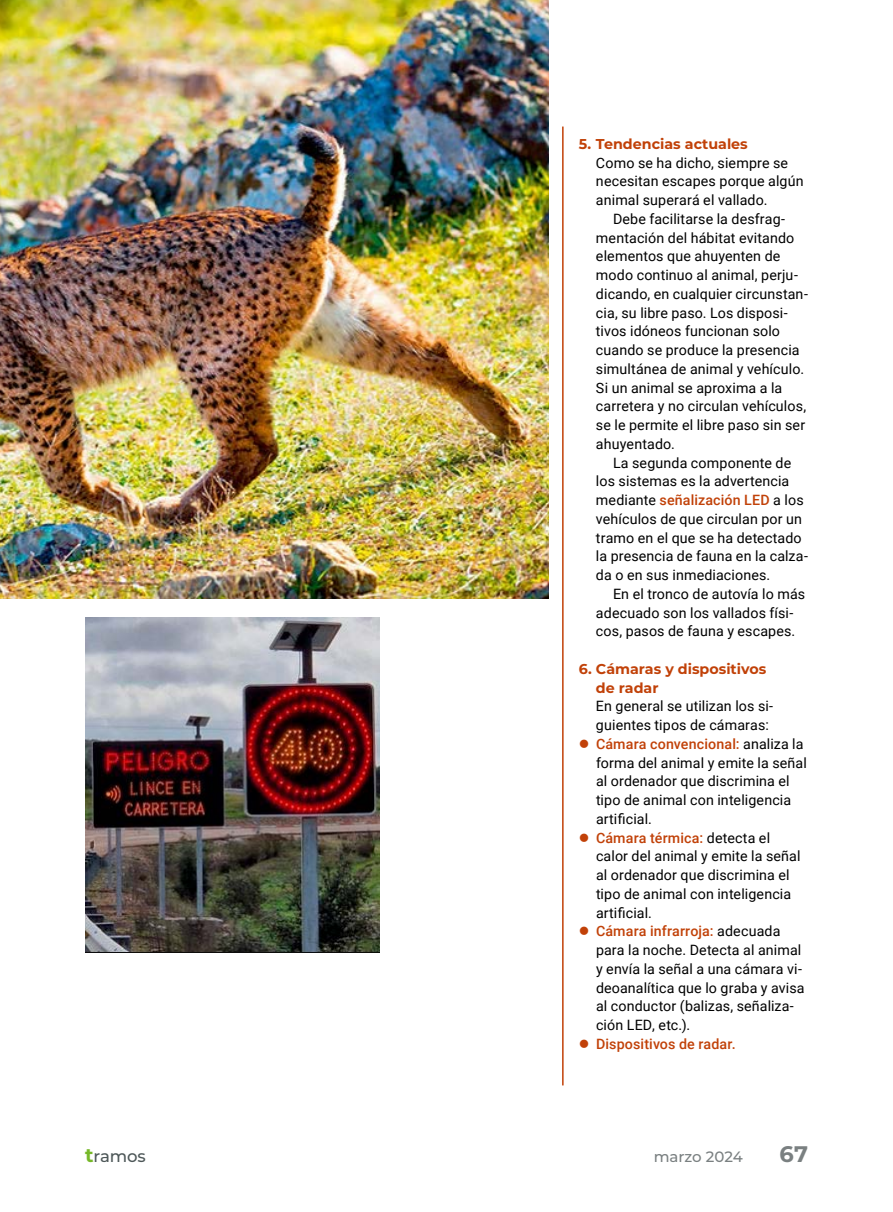
<style>
.page{position:relative;width:893px;height:1212px;background:#fff}
.page>*{position:absolute;margin:0;border:0;box-sizing:border-box;transform-origin:0 0}
.t1{font:700 22.5px "Montserrat";color:#7a8081}
.t2{font:500 16.5px "Montserrat";letter-spacing:-.005em;color:#4d5758}
.t3{font:500 15px "Montserrat";letter-spacing:-.005em;color:#7a8081}
.t4{font:14.25px/18.8px "Roboto";letter-spacing:.01em;color:#000}
.t5{font:700 14.25px/18.8px "Montserrat";color:#c14108}
.t6{font:500 14.25px "Roboto";letter-spacing:.01em;color:#c14108}
.s1{font-weight:500;color:#c14108}
.s2{color:#c14108}
.s3{font-weight:700;font-size:19.5px;color:#76b828}
</style>
<div class="page">
<img style="left:0;top:0;width:549px;height:599px">
<img style="left:85px;top:618px;width:294px;height:335px">
<hr style="left:562px;top:127px;width:2px;height:958px;background:#c14108">
<p class="t5" style="left:579px;top:134px;width:170px">5. Tendencias actuales</p>
<p class="t4" style="left:596px;top:153px;width:209px">Como se ha dicho, siempre se necesitan escapes porque algún animal superará el vallado.</p>
<p class="t4" style="left:596px;top:209px;width:213px;text-indent:17px">Debe facilitarse la desfrag&shy;mentación del hábitat evitando elementos que ahuyenten de modo continuo al animal, perju&shy;dicando, en cualquier circunstan&shy;cia, su libre paso. Los disposi&shy;tivos idóneos funcionan solo cuando se produce la presencia simultánea de animal y vehículo.<br>Si un animal se aproxima a la carretera y no circulan vehículos, se le permite el libre paso sin ser ahuyentado.</p>
<p class="t4" style="left:596px;top:453px;width:213px;text-indent:17px">La segunda componente de los sistemas es la advertencia mediante <span class="s1">señalización LED</span> a los vehículos de que circulan por un tramo en el que se ha detectado la presencia de fauna en la calza&shy;da o en sus inmediaciones.</p>
<p class="t4" style="left:596px;top:584px;width:211px;text-indent:17px">En el tronco de autovía lo más adecuado son los vallados físi&shy;cos, pasos de fauna y escapes.</p>
<p class="t5" style="left:596px;top:659px;width:172px;text-indent:-17px">6. Cámaras y dispositivos de radar</p>
<p class="t4" style="left:596px;top:696px;width:179px">En general se utilizan los si&shy;guientes tipos de cámaras:</p>
<p class="t4" style="left:596px;top:734px;width:212px;text-indent:-17px"><span class="s2">●</span> <span class="s1">Cámara convencional:</span> analiza la forma del animal y emite la señal al ordenador que discrimina el tipo de animal con inteligencia artificial.</p>
<p class="t4" style="left:596px;top:828px;width:206px;text-indent:-17px"><span class="s2">●</span> <span class="s1">Cámara térmica:</span> detecta el calor del animal y emite la señal al ordenador que discrimina el tipo de animal con inteligencia artificial.</p>
<p class="t4" style="left:596px;top:921px;width:210px;text-indent:-17px"><span class="s2">●</span> <span class="s1">Cámara infrarroja:</span> adecuada para la noche. Detecta al animal y envía la señal a una cámara vi&shy;deoanalítica que lo graba y avisa al conductor (balizas, señaliza&shy;ción LED, etc.).</p>
<p class="t6" style="left:579px;top:1034px;width:158px">● Dispositivos de radar.</p>
<p class="t2" style="left:85px;top:1144px;width:62px"><span class="s3">t</span>ramos</p>
<p class="t3" style="left:654px;top:1146px;width:90px">marzo 2024</p>
<h1 class="t1" style="left:780px;top:1137px;width:30px">67</h1>
</div>
